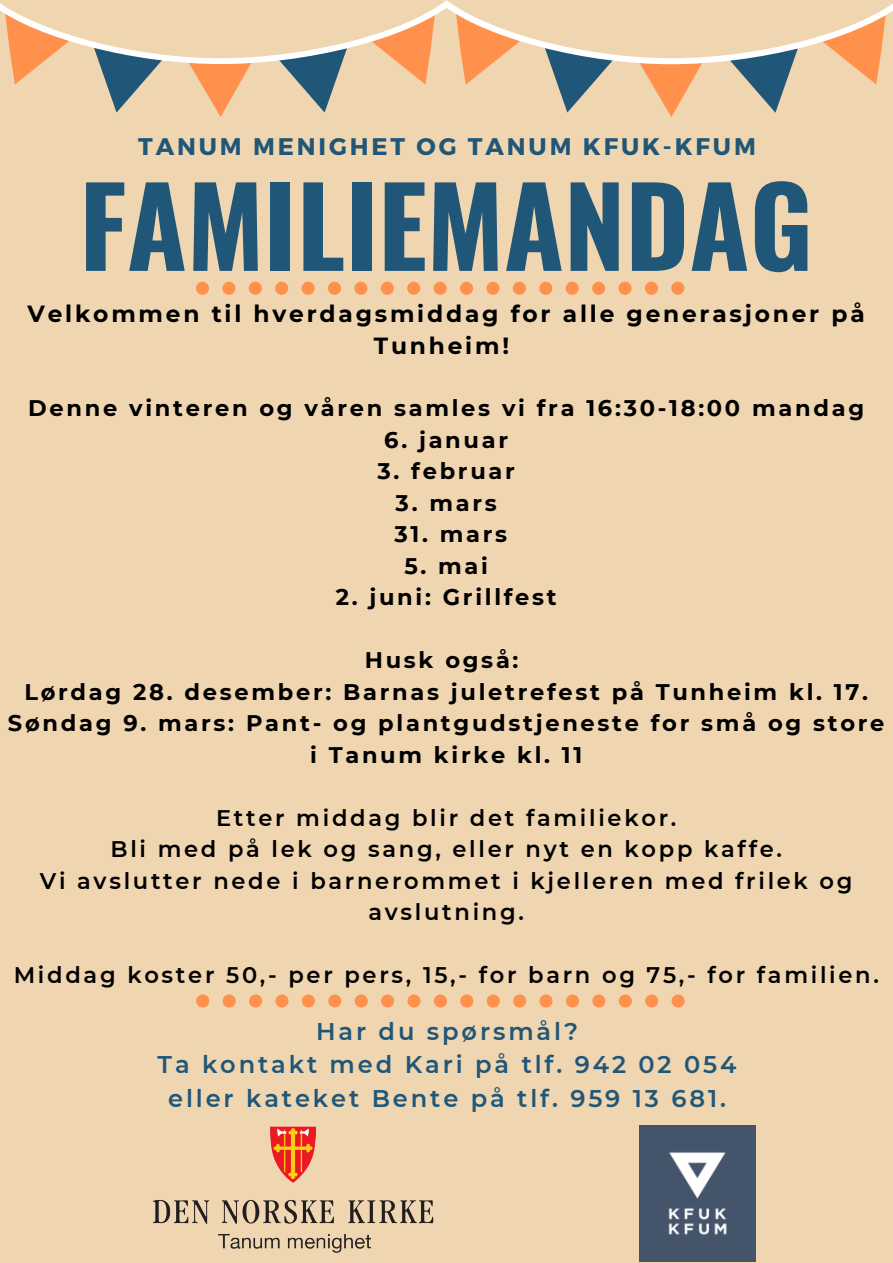
<style>
.page{position:relative;width:893px;height:1263px;background:#efd6b0}
.page>*{position:absolute;margin:0;border:0;box-sizing:border-box;transform-origin:0 0}
.t1{font:700 109.2px "Oswald";color:#205678}
.t2{font:600 24.08px "Montserrat";letter-spacing:.12em;color:#205678}
.t3{font:700 24px "Montserrat";letter-spacing:.12em;color:#205678}
.t4{font:700 23.33px/32.6px "Montserrat";letter-spacing:.12em;color:#000;text-align:center}
.t5{font:700 22.58px/31.5px "Montserrat";letter-spacing:.12em;color:#000;text-align:center}
.t6{font:600 22.58px/31.5px "Montserrat";letter-spacing:.12em;color:#000;text-align:center}
</style>
<div class="page">
<svg style="left:11px;top:64px;width:869px;height:53px"></svg>
<svg style="left:0;top:0;width:893px;height:64px"></svg>
<div style="left:328px;top:282px;width:13px;height:13px;background:#ff914d;border-radius:50%"></div>
<div style="left:354px;top:282px;width:13px;height:13px;background:#ff914d;border-radius:50%"></div>
<div style="left:301px;top:282px;width:14px;height:13px;background:#ff914d;border-radius:50%"></div>
<div style="left:407px;top:282px;width:13px;height:13px;background:#ff914d;border-radius:50%"></div>
<svg style="left:196px;top:282px;width:13px;height:13px"></svg>
<div style="left:433px;top:282px;width:14px;height:13px;background:#ff914d;border-radius:50%"></div>
<div style="left:222px;top:282px;width:13px;height:13px;background:#ff914d;border-radius:50%"></div>
<div style="left:249px;top:282px;width:13px;height:13px;background:#ff914d;border-radius:50%"></div>
<div style="left:275px;top:282px;width:13px;height:13px;background:#ff914d;border-radius:50%"></div>
<div style="left:381px;top:282px;width:13px;height:13px;background:#ff914d;border-radius:50%"></div>
<div style="left:592px;top:282px;width:13px;height:13px;background:#ff914d;border-radius:50%"></div>
<div style="left:618px;top:282px;width:13px;height:13px;background:#ff914d;border-radius:50%"></div>
<div style="left:645px;top:282px;width:13px;height:13px;background:#ff914d;border-radius:50%"></div>
<div style="left:671px;top:282px;width:13px;height:13px;background:#ff914d;border-radius:50%"></div>
<div style="left:565px;top:282px;width:14px;height:13px;background:#ff914d;border-radius:50%"></div>
<div style="left:486px;top:282px;width:13px;height:13px;background:#ff914d;border-radius:50%"></div>
<div style="left:513px;top:282px;width:13px;height:13px;background:#ff914d;border-radius:50%"></div>
<div style="left:460px;top:282px;width:13px;height:13px;background:#ff914d;border-radius:50%"></div>
<div style="left:539px;top:282px;width:13px;height:13px;background:#ff914d;border-radius:50%"></div>
<img style="left:640px;top:1125px;width:115px;height:136px">
<div style="left:328px;top:994px;width:13px;height:13px;background:#ff914d;border-radius:50%"></div>
<div style="left:355px;top:994px;width:13px;height:13px;background:#ff914d;border-radius:50%"></div>
<div style="left:302px;top:994px;width:13px;height:13px;background:#ff914d;border-radius:50%"></div>
<div style="left:407px;top:994px;width:13px;height:13px;background:#ff914d;border-radius:50%"></div>
<svg style="left:196px;top:994px;width:13px;height:13px"></svg>
<div style="left:434px;top:994px;width:13px;height:13px;background:#ff914d;border-radius:50%"></div>
<div style="left:223px;top:994px;width:13px;height:13px;background:#ff914d;border-radius:50%"></div>
<div style="left:249px;top:994px;width:13px;height:13px;background:#ff914d;border-radius:50%"></div>
<div style="left:275px;top:994px;width:13px;height:13px;background:#ff914d;border-radius:50%"></div>
<div style="left:381px;top:994px;width:13px;height:13px;background:#ff914d;border-radius:50%"></div>
<div style="left:592px;top:994px;width:13px;height:13px;background:#ff914d;border-radius:50%"></div>
<div style="left:619px;top:994px;width:13px;height:13px;background:#ff914d;border-radius:50%"></div>
<div style="left:645px;top:994px;width:13px;height:13px;background:#ff914d;border-radius:50%"></div>
<div style="left:671px;top:994px;width:13px;height:13px;background:#ff914d;border-radius:50%"></div>
<div style="left:566px;top:994px;width:13px;height:13px;background:#ff914d;border-radius:50%"></div>
<div style="left:487px;top:994px;width:13px;height:13px;background:#ff914d;border-radius:50%"></div>
<div style="left:513px;top:994px;width:13px;height:13px;background:#ff914d;border-radius:50%"></div>
<div style="left:460px;top:994px;width:13px;height:13px;background:#ff914d;border-radius:50%"></div>
<div style="left:539px;top:994px;width:13px;height:13px;background:#ff914d;border-radius:50%"></div>
<img style="left:153px;top:1126px;width:281px;height:127px">
<p class="t3" style="left:138px;top:131px;width:619px">TANUM MENIGHET OG TANUM KFUK-KFUM</p>
<h1 class="t1" style="left:79px;top:141px;width:735px">FAMILIEMANDAG</h1>
<p class="t4" style="left:28px;top:297px;width:838px">Velkommen til hverdagsmiddag for alle generasjoner på<br>Tunheim!</p>
<p class="t5" style="left:28px;top:392px;width:837px">Denne vinteren og våren samles vi fra 16:30-18:00 mandag</p>
<p class="t5" style="left:384px;top:424px;width:125px">6. januar</p>
<p class="t5" style="left:377px;top:455px;width:139px">3. februar</p>
<p class="t5" style="left:396px;top:487px;width:103px">3. mars</p>
<p class="t5" style="left:394px;top:518px;width:114px">31. mars</p>
<p class="t5" style="left:404px;top:550px;width:85px">5. mai</p>
<p class="t5" style="left:336px;top:581px;width:222px">2. juni: Grillfest</p>
<p class="t5" style="left:365px;top:644px;width:155px">Husk også:</p>
<p class="t5" style="left:24px;top:676px;width:845px">Lørdag 28. desember: Barnas juletrefest på Tunheim kl. 17.</p>
<p class="t5" style="left:8px;top:707px;width:878px">Søndag 9. mars: Pant- og plantgudstjeneste for små og store i Tanum kirke kl. 11</p>
<p class="t6" style="left:216px;top:802px;width:462px">Etter middag blir det familiekor.</p>
<p class="t6" style="left:110px;top:833px;width:673px">Bli med på lek og sang, eller nyt en kopp kaffe.</p>
<p class="t6" style="left:40px;top:865px;width:814px">Vi avslutter nede i barnerommet i kjelleren med frilek og avslutning.</p>
<p class="t6" style="left:14px;top:959px;width:866px">Middag koster 50,- per pers, 15,- for barn og 75,- for familien.</p>
<p class="t2" style="left:316px;top:1017px;width:263px">Har du spørsmål?</p>
<p class="t2" style="left:158px;top:1050px;width:580px">Ta kontakt med Kari på tlf. 942 02 054</p>
<p class="t2" style="left:168px;top:1083px;width:559px">eller kateket Bente på tlf. 959 13 681.</p>
</div>
